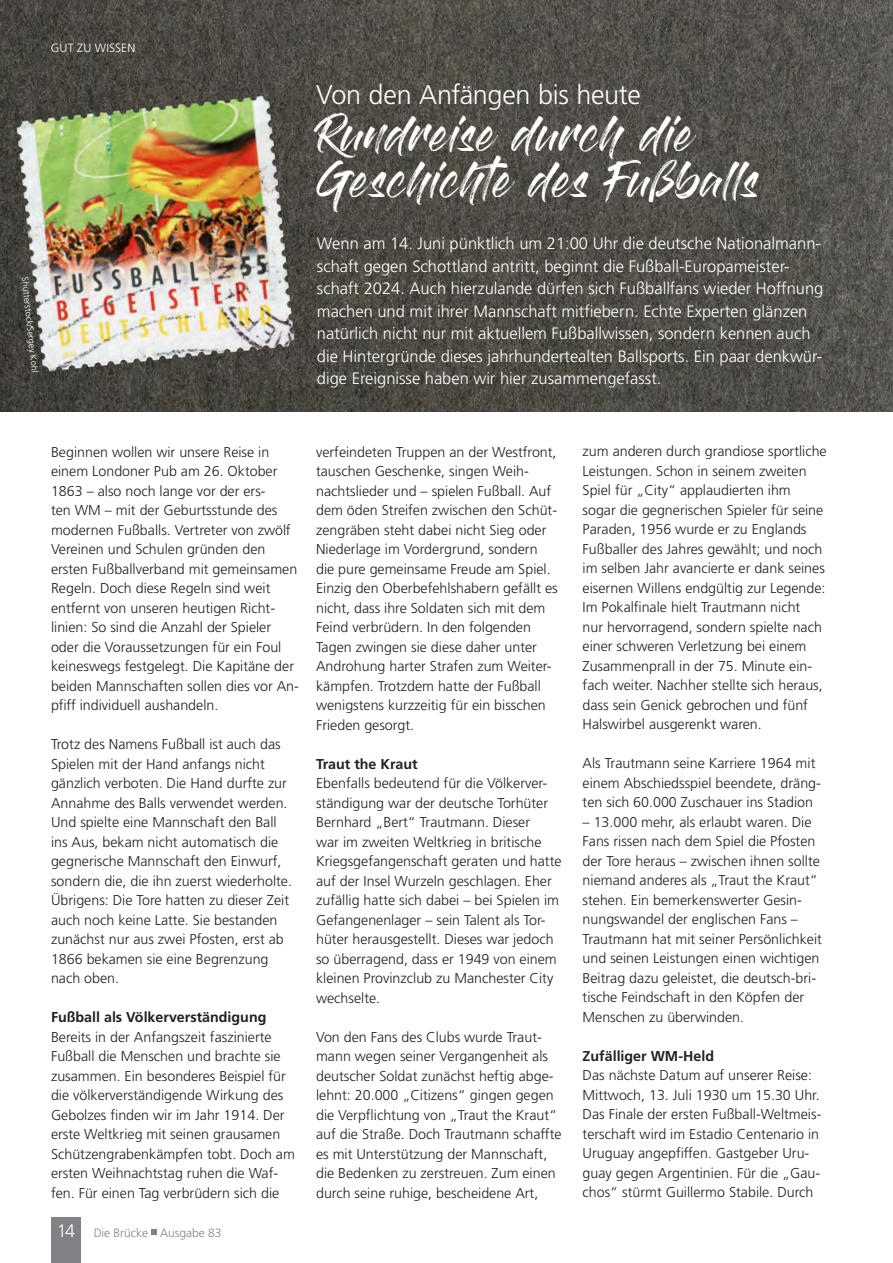
<style>
.page{position:relative;width:893px;height:1263px;background:#fff}
.page>*{position:absolute;margin:0;border:0;box-sizing:border-box;transform-origin:0 0}
.t1{font:36px/46.5px "Gloss And Bloom";letter-spacing:.01em;color:#fff}
.t2{font:300 27px "Frutiger LT Pro";letter-spacing:-.01em;color:#fff}
.t3{font:300 18px "Frutiger LT Pro";color:#fff}
.t4{font:300 16.5px/22.5px "Frutiger LT Pro";color:#fff}
.t5{font:300 14.25px/19.5px "Frutiger LT Pro";color:#231f20}
.t6{font:700 14.25px "Frutiger LT Pro";color:#231f20}
.t7{font:300 12px "Frutiger LT Pro";color:#808285}
.t8{font:300 12px "Frutiger LT Pro";letter-spacing:.005em;color:#fff}
.t9{font:300 9px "Frutiger LT Pro";color:#fff}
</style>
<div class="page">
<svg style="left:152px;top:1229px;width:5px;height:5px"></svg>
<img style="left:0;top:0;width:893px;height:411px">
<img style="left:13px;top:91px;width:286px;height:285px">
<div style="left:51px;top:1217px;width:30px;height:46px;background:#808285"></div>
<p class="t8" style="left:51px;top:40px;width:86px">GUT ZU WISSEN</p>
<p class="t9" style="left:30px;top:276px;width:98px;rotate:84deg">Shutterstock/Sergey Kohl</p>
<h2 class="t2" style="left:316px;top:79px;width:326px">Von den Anfängen bis heute</h2>
<h1 class="t1" style="left:316px;top:115px;width:445px">Rundreise durch die<br>Geschichte des Fußballs</h1>
<p class="t4" style="left:317px;top:233px;width:508px">Wenn am 14. Juni pünktlich um 21:00 Uhr die deutsche Nationalmann&shy;schaft gegen Schottland antritt, beginnt die Fußball-Europameister&shy;schaft 2024. Auch hierzulande dürfen sich Fußballfans wieder Hoffnung machen und mit ihrer Mannschaft mitfiebern. Echte Experten glänzen natürlich nicht nur mit aktuellem Fußballwissen, sondern kennen auch die Hintergründe dieses jahrhundertealten Ballsports. Ein paar denkwür&shy;dige Ereignisse haben wir hier zusammengefasst.</p>
<p class="t5" style="left:51px;top:442px;width:249px">Beginnen wollen wir unsere Reise in einem Londoner Pub am 26. Oktober 1863 – also noch lange vor der ers-<br>ten WM – mit der Geburtsstunde des modernen Fußballs. Vertreter von zwölf Vereinen und Schulen gründen den ersten Fußballverband mit gemeinsamen Regeln. Doch diese Regeln sind weit entfernt von unseren heutigen Richt&shy;linien: So sind die Anzahl der Spieler oder die Voraussetzungen für ein Foul keineswegs festgelegt. Die Kapitäne der beiden Mannschaften sollen dies vor An&shy;pfiff individuell aushandeln.</p>
<p class="t5" style="left:51px;top:734px;width:242px">Trotz des Namens Fußball ist auch das Spielen mit der Hand anfangs nicht gänzlich verboten. Die Hand durfte zur Annahme des Balls verwendet werden.<br>Und spielte eine Mannschaft den Ball ins Aus, bekam nicht automatisch die gegnerische Mannschaft den Einwurf, sondern die, die ihn zuerst wiederholte.<br>Übrigens: Die Tore hatten zu dieser Zeit auch noch keine Latte. Sie bestanden zunächst nur aus zwei Pfosten, erst ab 1866 bekamen sie eine Begrenzung nach oben.</p>
<p class="t6" style="left:51px;top:1008px;width:217px">Fußball als Völkerverständigung</p>
<p class="t5" style="left:51px;top:1027px;width:245px">Bereits in der Anfangszeit faszinierte Fußball die Menschen und brachte sie zusammen. Ein besonderes Beispiel für die völkerverständigende Wirkung des Gebolzes finden wir im Jahr 1914. Der erste Weltkrieg mit seinen grausamen Schützengrabenkämpfen tobt. Doch am ersten Weihnachtstag ruhen die Waf&shy;fen. Für einen Tag verbrüdern sich die</p>
<p class="t3" style="left:56px;top:1220px;width:20px">14</p>
<p class="t7" style="left:94px;top:1225px;width:129px">Die Brücke Ausgabe 83</p>
<p class="t5" style="left:316px;top:442px;width:243px">verfeindeten Truppen an der Westfront, tauschen Geschenke, singen Weih&shy;nachtslieder und – spielen Fußball. Auf dem öden Streifen zwischen den Schüt&shy;zengräben steht dabei nicht Sieg oder Niederlage im Vordergrund, sondern die pure gemeinsame Freude am Spiel.<br>Einzig den Oberbefehlshabern gefällt es nicht, dass ihre Soldaten sich mit dem Feind verbrüdern. In den folgenden Tagen zwingen sie diese daher unter Androhung harter Strafen zum Weiter&shy;kämpfen. Trotzdem hatte der Fußball wenigstens kurzzeitig für ein bisschen Frieden gesorgt.</p>
<p class="t6" style="left:316px;top:755px;width:103px">Traut the Kraut</p>
<p class="t5" style="left:316px;top:773px;width:247px">Ebenfalls bedeutend für die Völkerver&shy;ständigung war der deutsche Torhüter Bernhard „Bert“ Trautmann. Dieser<br>war im zweiten Weltkrieg in britische Kriegsgefangenschaft geraten und hatte auf der Insel Wurzeln geschlagen. Eher zufällig hatte sich dabei – bei Spielen im Gefangenenlager – sein Talent als Tor&shy;hüter herausgestellt. Dieses war jedoch so überragend, dass er 1949 von einem kleinen Provinzclub zu Manchester City wechselte.</p>
<p class="t5" style="left:316px;top:1027px;width:247px">Von den Fans des Clubs wurde Traut&shy;mann wegen seiner Vergangenheit als deutscher Soldat zunächst heftig abge&shy;lehnt: 20.000 „Citizens“ gingen gegen die Verpflichtung von „Traut the Kraut“ auf die Straße. Doch Trautmann schaffte es mit Unterstützung der Mannschaft, die Bedenken zu zerstreuen. Zum einen durch seine ruhige, bescheidene Art,</p>
<p class="t5" style="left:583px;top:442px;width:246px">zum anderen durch grandiose sportliche Leistungen. Schon in seinem zweiten Spiel für „City“ applaudierten ihm sogar die gegnerischen Spieler für seine Paraden, 1956 wurde er zu Englands Fußballer des Jahres gewählt; und noch im selben Jahr avancierte er dank seines eisernen Willens endgültig zur Legende:<br>Im Pokalfinale hielt Trautmann nicht<br>nur hervorragend, sondern spielte nach einer schweren Verletzung bei einem Zusammenprall in der 75. Minute ein&shy;fach weiter. Nachher stellte sich heraus, dass sein Genick gebrochen und fünf Halswirbel ausgerenkt waren.</p>
<p class="t5" style="left:583px;top:754px;width:240px">Als Trautmann seine Karriere 1964 mit einem Abschiedsspiel beendete, dräng&shy;ten sich 60.000 Zuschauer ins Stadion</p>
<p class="t5" style="left:583px;top:812px;width:241px">– 13.000 mehr, als erlaubt waren. Die Fans rissen nach dem Spiel die Pfosten der Tore heraus – zwischen ihnen sollte niemand anderes als „Traut the Kraut“ stehen. Ein bemerkenswerter Gesin&shy;nungswandel der englischen Fans – Trautmann hat mit seiner Persönlichkeit und seinen Leistungen einen wichtigen Beitrag dazu geleistet, die deutsch-bri&shy;tische Feindschaft in den Köpfen der Menschen zu überwinden.</p>
<p class="t6" style="left:583px;top:1047px;width:133px">Zufälliger WM-Held</p>
<p class="t5" style="left:583px;top:1066px;width:240px">Das nächste Datum auf unserer Reise:<br>Mittwoch, 13. Juli 1930 um 15.30 Uhr.<br>Das Finale der ersten Fußball-Weltmeis&shy;terschaft wird im Estadio Centenario in Uruguay angepfiffen. Gastgeber Uru&shy;guay gegen Argentinien. Für die „Gau&shy;chos“ stürmt Guillermo Stabile. Durch</p>
</div>
